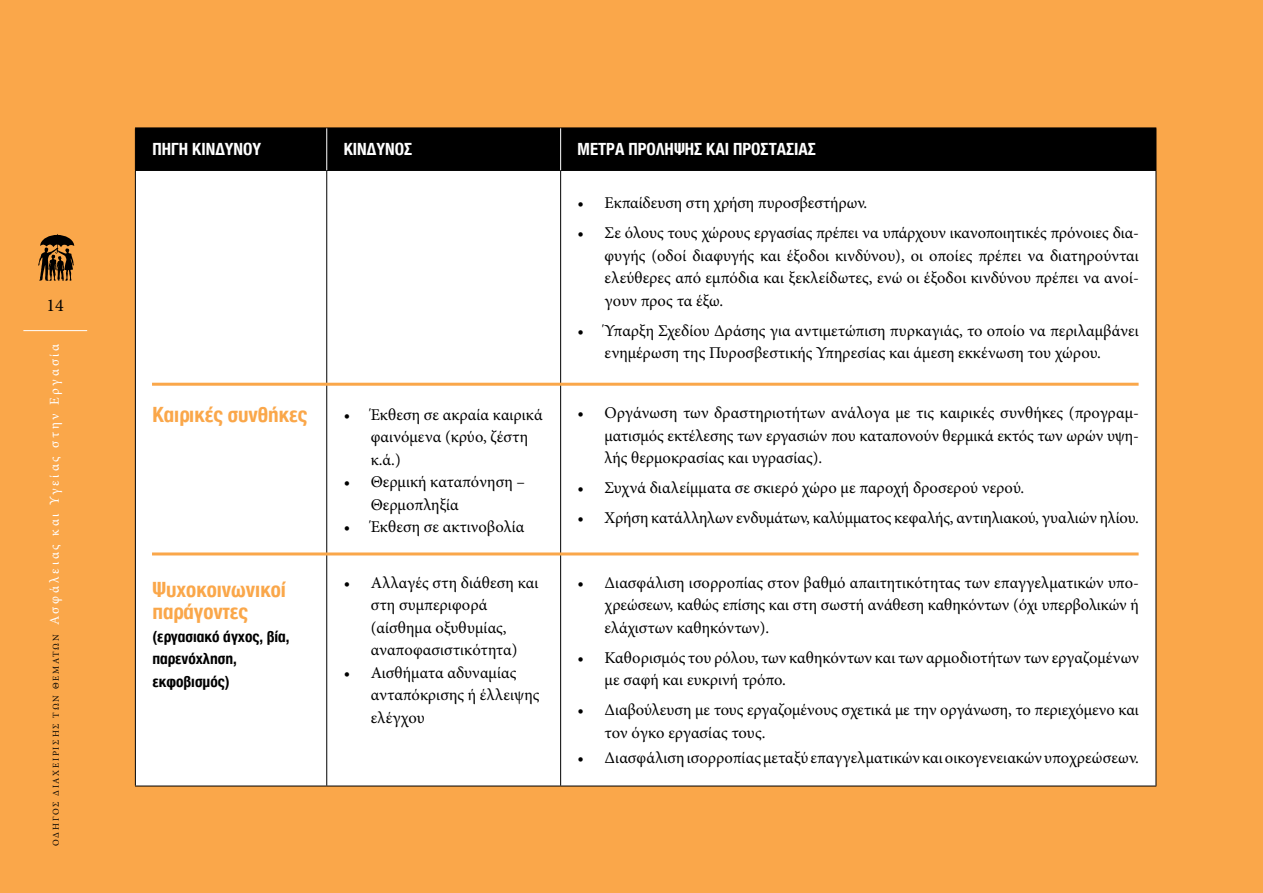
<style>
.page{position:relative;width:1263px;height:893px;background:#faa74a}
.page>*{position:absolute;margin:0;border:0;box-sizing:border-box;transform-origin:0 0}
.t1{font:700 22.5px/22.5px "CF Helvetica Cond";color:#faa74a}
.t2{font:700 18px "CF Helvetica Cond";color:#fff}
.t3{font:18px "Minion Pro";color:#000}
.t4{font:16.5px/22.5px "Minion Pro";color:#000}
.t5{font:700 16.5px/22.5px "CF Helvetica Cond";color:#000}
.t6{font:13.5px "Minion Pro";letter-spacing:.2em;color:#fff}
.s1{font-size:9px;color:#000}
</style>
<div class="page">
<svg style="left:38px;top:234px;width:36px;height:47px;background:#754e22"></svg>
<hr style="left:23px;top:330px;width:64px;height:1px;background:#fff">
<div style="left:136px;top:129px;width:1019px;height:41px;background:#000"></div>
<div style="left:135px;top:170px;width:192px;height:616px;background:#fff"></div>
<div style="left:327px;top:170px;width:234px;height:616px;background:#fff"></div>
<div style="left:561px;top:170px;width:595px;height:616px;background:#fff"></div>
<hr style="left:135px;top:170px;width:192px;height:1px;background:#000">
<hr style="left:327px;top:170px;width:234px;height:1px;background:#000">
<hr style="left:135px;top:128px;width:192px;height:1px;background:#000">
<hr style="left:135px;top:128px;width:1px;height:42px;background:#000">
<hr style="left:327px;top:128px;width:234px;height:1px;background:#000">
<hr style="left:135px;top:171px;width:1px;height:615px;background:#000">
<hr style="left:326px;top:171px;width:1px;height:615px;background:#000">
<hr style="left:560px;top:171px;width:1px;height:615px;background:#000">
<hr style="left:1155px;top:171px;width:1px;height:615px;background:#000">
<hr style="left:135px;top:786px;width:192px;height:1px;background:#000">
<hr style="left:327px;top:786px;width:234px;height:1px;background:#000">
<hr style="left:561px;top:786px;width:595px;height:1px;background:#000">
<hr style="left:326px;top:128px;width:1px;height:42px;background:#fff">
<hr style="left:561px;top:128px;width:595px;height:1px;background:#000">
<hr style="left:1155px;top:128px;width:1px;height:42px;background:#000">
<hr style="left:561px;top:170px;width:595px;height:1px;background:#000">
<hr style="left:560px;top:128px;width:1px;height:42px;background:#fff">
<hr style="left:152px;top:383px;width:986px;height:3px;background:#faa74a">
<hr style="left:152px;top:552px;width:986px;height:3px;background:#faa74a">
<p class="t3" style="left:47px;top:293px;width:19px">14</p>
<p class="t6" style="left:45px;top:846px;width:504px;rotate:-90deg"><span class="s1">ΟΔΗΓΟΣ ΔΙΑΧΕΙΡΙΣΗΣ ΤΩΝ ΘΕΜΑΤΩΝ</span> Ασφάλειας και Υγείας στην Εργασία</p>
<p class="t2" style="left:152px;top:140px;width:110px">ΠΗΓΗ ΚΙΝΔΥΝΟΥ</p>
<p class="t2" style="left:344px;top:140px;width:70px">ΚΙΝΔΥΝΟΣ</p>
<p class="t2" style="left:578px;top:140px;width:240px">ΜΕΤΡΑ ΠΡΟΛΗΨΗΣ ΚΑΙ ΠΡΟΣΤΑΣΙΑΣ</p>
<h1 class="t1" style="left:152px;top:404px;width:156px">Καιρικές συνθήκες</h1>
<h1 class="t1" style="left:152px;top:578px;width:135px">Ψυχοκοινωνικοί παράγοντες</h1>
<p class="t5" style="left:152px;top:625px;width:139px">(εργασιακό άγχος, βία, παρενόχληση, εκφοβισμός)</p>
<p class="t4" style="left:371px;top:403px;width:173px;text-indent:-27px">• Έκθεση σε ακραία καιρικά φαινόμενα (κρύο, ζέστη κ.ά.)</p>
<p class="t4" style="left:371px;top:471px;width:156px;text-indent:-27px">• Θερμική καταπόνηση –<br>Θερμοπληξία</p>
<p class="t4" style="left:344px;top:516px;width:182px">• Έκθεση σε ακτινοβολία</p>
<p class="t4" style="left:371px;top:571px;width:169px;text-indent:-27px">• Αλλαγές στη διάθεση και στη συμπεριφορά (αίσθημα οξυθυμίας, αναποφασιστικότητα)</p>
<p class="t4" style="left:371px;top:661px;width:170px;text-indent:-27px">• Αισθήματα αδυναμίας ανταπόκρισης ή έλλειψης ελέγχου</p>
<p class="t4" style="left:578px;top:192px;width:291px">• Εκπαίδευση στη χρήση πυροσβεστήρων.</p>
<p class="t4" style="left:605px;top:222px;width:536px;text-align:justify;text-indent:-27px">• Σε όλους τους χώρους εργασίας πρέπει να υπάρχουν ικανοποιητικές πρόνοιες δια&shy;φυγής (οδοί διαφυγής και έξοδοι κινδύνου), οι οποίες πρέπει να διατηρούνται ελεύθερες από εμπόδια και ξεκλείδωτες, ενώ οι έξοδοι κινδύνου πρέπει να ανοί&shy;γουν προς τα έξω.</p>
<p class="t4" style="left:605px;top:319px;width:536px;text-indent:-27px">• Ύπαρξη Σχεδίου Δράσης για αντιμετώπιση πυρκαγιάς, το οποίο να περιλαμβάνει ενημέρωση της Πυροσβεστικής Υπηρεσίας και άμεση εκκένωση του χώρου.</p>
<p class="t4" style="left:605px;top:402px;width:536px;text-align:justify;text-indent:-27px">• Οργάνωση των δραστηριοτήτων ανάλογα με τις καιρικές συνθήκες (προγραμ&shy;ματισμός εκτέλεσης των εργασιών που καταπονούν θερμικά εκτός των ωρών υψη&shy;λής θερμοκρασίας και υγρασίας).</p>
<p class="t4" style="left:578px;top:477px;width:448px">• Συχνά διαλείμματα σε σκιερό χώρο με παροχή δροσερού νερού.</p>
<p class="t4" style="left:578px;top:507px;width:563px">• Χρήση κατάλληλων ενδυμάτων, καλύμματος κεφαλής, αντιηλιακού, γυαλιών ηλίου.</p>
<p class="t4" style="left:605px;top:571px;width:536px;text-align:justify;text-indent:-27px">• Διασφάλιση ισορροπίας στον βαθμό απαιτητικότητας των επαγγελματικών υπο&shy;χρεώσεων, καθώς επίσης και στη σωστή ανάθεση καθηκόντων (όχι υπερβολικών ή ελάχιστων καθηκόντων).</p>
<p class="t4" style="left:605px;top:646px;width:536px;text-indent:-27px">• Καθορισμός του ρόλου, των καθηκόντων και των αρμοδιοτήτων των εργαζομένων με σαφή και ευκρινή τρόπο.</p>
<p class="t4" style="left:605px;top:699px;width:536px;text-indent:-27px">• Διαβούλευση με τους εργαζομένους σχετικά με την οργάνωση, το περιεχόμενο και τον όγκο εργασίας τους.</p>
<p class="t4" style="left:578px;top:747px;width:563px">• Διασφάλιση ισορροπίας μεταξύ επαγγελματικών και οικογενειακών υποχρεώσεων.</p>
</div>
